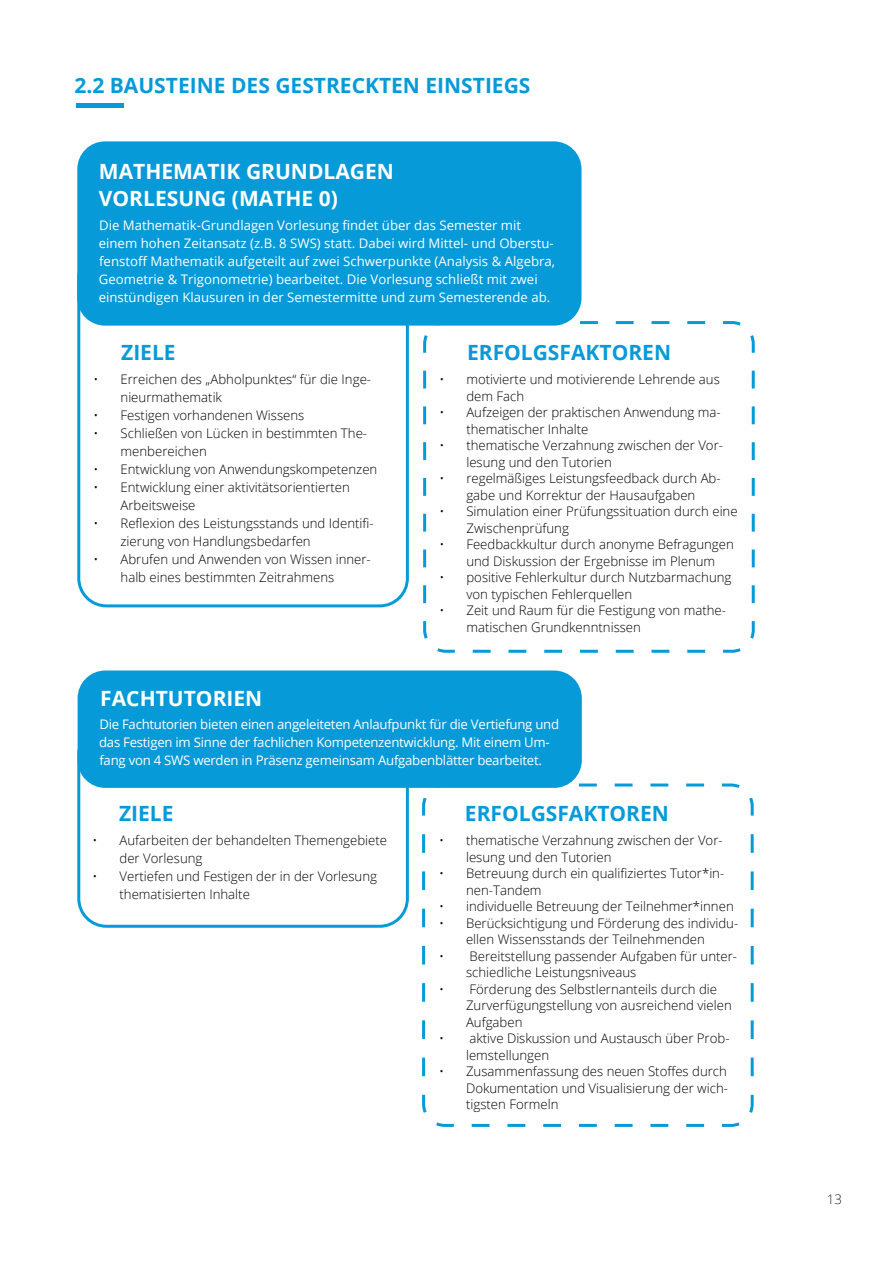
<style>
.page{position:relative;width:893px;height:1263px;background:#fff}
.page>*{position:absolute;margin:0;border:0;box-sizing:border-box;transform-origin:0 0}
.t1{font:700 21px "Open Sans";color:#069ad9}
.t2{font:700 21px/27px "Open Sans";color:#fff}
.t3{font:300 13.2px/16.5px "Open Sans";color:#000}
.t4{font:13.2px/18px "Open Sans";color:#fff}
.t5{font:13.2px/18px "Open Sans";letter-spacing:-.02em;color:#fff}
.t6{font:300 13.2px "Open Sans";color:#231f20}
</style>
<div class="page">
<div style="left:77px;top:725px;width:332px;height:203px;border:3px solid #069ad9;border-radius:28px"></div>
<div style="left:77px;top:249px;width:332px;height:358px;border:3px solid #069ad9;border-radius:28px"></div>
<div style="left:77px;top:141px;width:504px;height:185px;background:#069ad9;border-radius:28px"></div>
<svg style="left:422px;top:320px;width:333px;height:333px"></svg>
<div style="left:78px;top:670px;width:504px;height:118px;background:#069ad9;border-radius:28px"></div>
<svg style="left:421px;top:782px;width:333px;height:345px"></svg>
<div style="left:77px;top:103px;width:47px;height:5px;background:#069ad9"></div>
<hr style="left:0;top:0;width:1px;height:1263px;background:#069ad9">
<h1 class="t1" style="left:74px;top:70px;width:458px">2.2 BAUSTEINE DES GESTRECKTEN EINSTIEGS</h1>
<h1 class="t2" style="left:99px;top:157px;width:297px">MATHEMATIK GRUNDLAGEN<br>VORLESUNG (MATHE 0)</h1>
<p class="t4" style="left:99px;top:216px;width:458px">Die Mathematik-Grundlagen Vorlesung findet über das Semester mit einem hohen Zeitansatz (z.B. 8 SWS) statt. Dabei wird Mittel- und Oberstu&shy;fenstoff Mathematik aufgeteilt auf zwei Schwerpunkte (Analysis &amp; Algebra, Geometrie &amp; Trigonometrie) bearbeitet. Die Vorlesung schließt mit zwei einstündigen Klausuren in der Semestermitte und zum Semesterende ab.</p>
<h1 class="t1" style="left:121px;top:338px;width:56px">ZIELE</h1>
<h1 class="t1" style="left:467px;top:337px;width:206px">ERFOLGSFAKTOREN</h1>
<p class="t3" style="left:121px;top:370px;width:252px;line-height:18px;text-indent:-27px">• Erreichen des „Abholpunktes“ für die Inge&shy;nieurmathematik</p>
<p class="t3" style="left:94px;top:407px;width:212px">• Festigen vorhandenen Wissens</p>
<p class="t3" style="left:121px;top:424px;width:248px;line-height:18px;text-indent:-27px">• Schließen von Lücken in bestimmten The&shy;menbereichen</p>
<p class="t3" style="left:94px;top:461px;width:285px">• Entwicklung von Anwendungskompetenzen</p>
<p class="t3" style="left:121px;top:478px;width:231px;line-height:18px;text-indent:-27px">• Entwicklung einer aktivitätsorientierten<br>Arbeitsweise</p>
<p class="t3" style="left:121px;top:514px;width:255px;line-height:18px;text-indent:-27px">• Reflexion des Leistungsstands und Identifi&shy;zierung von Handlungsbedarfen</p>
<p class="t3" style="left:121px;top:550px;width:252px;line-height:18px;text-indent:-27px">• Abrufen und Anwenden von Wissen inner&shy;halb eines bestimmten Zeitrahmens</p>
<h1 class="t2" style="left:100px;top:685px;width:164px">FACHTUTORIEN</h1>
<p class="t3" style="left:466px;top:371px;width:255px;text-indent:-27px">• motivierte und motivierende Lehrende aus dem Fach</p>
<p class="t3" style="left:466px;top:404px;width:256px;text-indent:-27px">• Aufzeigen der praktischen Anwendung ma&shy;thematischer Inhalte</p>
<p class="t3" style="left:466px;top:437px;width:258px;text-indent:-27px">• thematische Verzahnung zwischen der Vor&shy;lesung und den Tutorien</p>
<p class="t3" style="left:439px;top:470px;width:283px;text-align:center">• regelmäßiges Leistungsfeedback durch Ab&shy;gabe und Korrektur der Hausaufgaben</p>
<p class="t3" style="left:466px;top:503px;width:273px;text-indent:-27px">• Simulation einer Prüfungssituation durch eine<br>Zwischenprüfung</p>
<p class="t3" style="left:466px;top:536px;width:269px;text-indent:-27px">• Feedbackkultur durch anonyme Befragungen und Diskussion der Ergebnisse im Plenum</p>
<p class="t3" style="left:466px;top:569px;width:267px;text-indent:-27px">• positive Fehlerkultur durch Nutzbarmachung von typischen Fehlerquellen</p>
<p class="t3" style="left:466px;top:602px;width:261px;text-indent:-27px">• Zeit und Raum für die Festigung von mathe&shy;matischen Grundkenntnissen</p>
<p class="t5" style="left:99px;top:715px;width:462px">Die Fachtutorien bieten einen angeleiteten Anlaufpunkt für die Vertiefung und das Festigen im Sinne der fachlichen Kompetenzentwicklung. Mit einem Um&shy;fang von 4 SWS werden in Präsenz gemeinsam Aufgabenblätter bearbeitet.</p>
<h1 class="t1" style="left:119px;top:799px;width:56px">ZIELE</h1>
<h1 class="t1" style="left:465px;top:798px;width:206px">ERFOLGSFAKTOREN</h1>
<p class="t3" style="left:119px;top:830px;width:269px;line-height:18px;text-indent:-27px">• Aufarbeiten der behandelten Themengebiete der Vorlesung</p>
<p class="t3" style="left:119px;top:866px;width:259px;line-height:18px;text-indent:-27px">• Vertiefen und Festigen der in der Vorlesung thematisierten Inhalte</p>
<p class="t3" style="left:466px;top:832px;width:258px;text-indent:-27px">• thematische Verzahnung zwischen der Vor&shy;lesung und den Tutorien</p>
<p class="t3" style="left:466px;top:865px;width:260px;text-indent:-27px">• Betreuung durch ein qualifiziertes Tutor*in&shy;nen-Tandem</p>
<p class="t3" style="left:439px;top:898px;width:296px">• individuelle Betreuung der Teilnehmer*innen</p>
<p class="t3" style="left:439px;top:914px;width:301px;text-align:center">• Berücksichtigung und Förderung des individu&shy;ellen Wissensstands der Teilnehmenden</p>
<p class="t3" style="left:466px;top:947px;width:273px;text-indent:-27px">• Bereitstellung passender Aufgaben für unter&shy;schiedliche Leistungsniveaus</p>
<p class="t3" style="left:466px;top:980px;width:267px;text-indent:-27px">• Förderung des Selbstlernanteils durch die<br>Zurverfügungstellung von ausreichend vielen<br>Aufgaben</p>
<p class="t3" style="left:466px;top:1030px;width:265px;text-indent:-27px">• aktive Diskussion und Austausch über Prob&shy;lemstellungen</p>
<p class="t3" style="left:466px;top:1063px;width:263px;text-align:justify;text-indent:-27px">• Zusammenfassung des neuen Stoffes durch Dokumentation und Visualisierung der wich&shy;tigsten Formeln</p>
<p class="t6" style="left:827px;top:1190px;width:17px">13</p>
<p class="t6" style="left:835px;top:1193px;width:8px">a</p>
</div>
